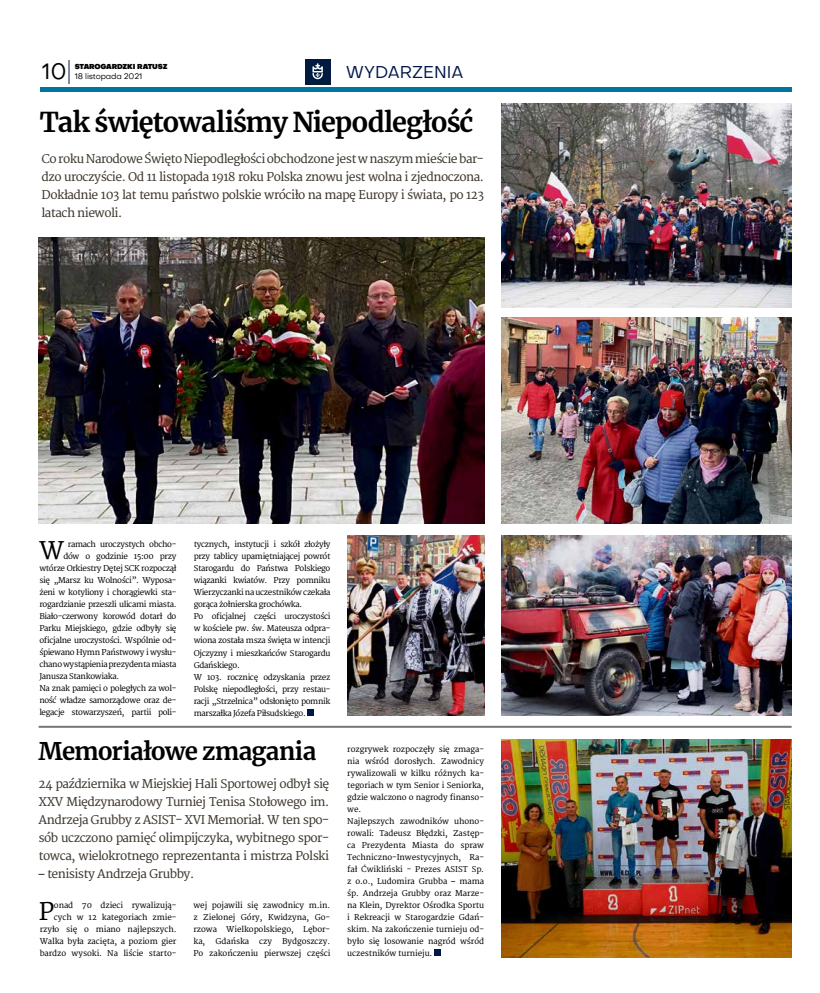
<style>
.page{position:relative;width:820px;height:993px;background:#fff}
.page>*{position:absolute;margin:0;border:0;box-sizing:border-box;transform-origin:0 0}
.t1{font:700 27px "Merriweather";letter-spacing:-.035em;color:#000}
.t2{font:24.3px "Merriweather";color:#000}
.t3{font:700 24px "Merriweather";letter-spacing:-.025em;color:#000}
.t4{font:22px "Objectivity";color:#000}
.t5{font:17px "Objectivity";color:#001749}
.t6{font:12px/18px "Merriweather";letter-spacing:-.04em;color:#3b342b;text-align:justify}
.t7{font:8px/12px "Merriweather";letter-spacing:-.04em;color:#000;text-align:justify}
.t8{font:8px/12px "Merriweather";letter-spacing:-.01em;color:#000;text-align:right}
.t9{font:8px "Objectivity";letter-spacing:-.02em;color:#000}
.t10{font:900 7px "Objectivity";letter-spacing:-.02em;color:#000}
</style>
<div class="page">
<hr style="left:40px;top:87px;width:751px;height:4px;background:#0075a1">
<svg style="left:68px;top:60px;width:1px;height:24px"></svg>
<div style="left:305px;top:59px;width:25px;height:25px;background:#001b3f"></div>
<svg style="left:312px;top:63px;width:11px;height:16px"></svg>
<hr style="left:39px;top:725px;width:752px;height:2px;background:#797571">
<svg style="left:434px;top:949px;width:6px;height:6px"></svg>
<img style="left:501px;top:739px;width:290px;height:217px">
<svg style="left:307px;top:709px;width:6px;height:6px"></svg>
<img style="left:39px;top:237px;width:445px;height:286px">
<img style="left:501px;top:535px;width:290px;height:180px">
<img style="left:501px;top:103px;width:290px;height:204px">
<img style="left:347px;top:535px;width:137px;height:180px">
<img style="left:501px;top:317px;width:290px;height:206px">
<h3 class="t4" style="left:42px;top:57px;width:27px">10</h3>
<p class="t9" style="left:75px;top:71px;width:69px">18 listopada 2021</p>
<p class="t10" style="left:75px;top:61px;width:94px">STAROGARDZKI RATUSZ</p>
<h3 class="t5" style="left:345px;top:61px;width:119px">WYDARZENIA</h3>
<h1 class="t1" style="left:40px;top:104px;width:435px">Tak świętowaliśmy Niepodległość</h1>
<p class="t6" style="left:41px;top:149px;width:444px">Co roku Narodowe Święto Niepodległości obchodzone jest w naszym mieście bar&shy;dzo uroczyście. Od 11 listopada 1918 roku Polska znowu jest wolna i zjednoczona.<br>Dokładnie 103 lat temu państwo polskie wróciło na mapę Europy i świata, po 123 latach niewoli.</p>
<h2 class="t2" style="left:39px;top:535px;width:27px">W</h2>
<p class="t7" style="left:68px;top:537px;width:110px">ramach uroczystych obcho-</p>
<p class="t7" style="left:63px;top:549px;width:114px">dów o godzinie 15:00 przy</p>
<p class="t7" style="left:39px;top:561px;width:138px">wtórze Orkiestry Dętej SCK rozpoczął</p>
<p class="t7" style="left:39px;top:573px;width:138px">się „Marsz ku Wolności”. Wyposa-</p>
<p class="t7" style="left:39px;top:585px;width:138px">żeni w kotyliony i chorągiewki sta-</p>
<p class="t7" style="left:39px;top:597px;width:139px">rogardzianie przeszli ulicami miasta.</p>
<p class="t7" style="left:39px;top:609px;width:138px">Biało-czerwony korowód dotarł do</p>
<p class="t7" style="left:39px;top:621px;width:138px">Parku Miejskiego, gdzie odbyły się</p>
<p class="t7" style="left:39px;top:633px;width:138px">oficjalne uroczystości. Wspólnie od-</p>
<p class="t7" style="left:39px;top:645px;width:138px">śpiewano Hymn Państwowy i wysłu-</p>
<p class="t7" style="left:39px;top:657px;width:138px">chano wystąpienia prezydenta miasta</p>
<p class="t7" style="left:39px;top:669px;width:81px">Janusza Stankowiaka.</p>
<p class="t7" style="left:39px;top:681px;width:138px">Na znak pamięci o poległych za wol-</p>
<p class="t7" style="left:39px;top:693px;width:138px">ność władze samorządowe oraz de-</p>
<p class="t7" style="left:39px;top:705px;width:138px">legacje stowarzyszeń, partii poli-</p>
<p class="t7" style="left:194px;top:538px;width:138px;text-align:left">tycznych, instytucji i szkół złożyły przy tablicy upamiętniającej powrót Starogardu do Państwa Polskiego wiązanki kwiatów. Przy pomniku Wierzyczanki na uczestników czekała gorąca żołnierska grochówka.<br>Po oficjalnej części uroczystości w kościele pw. św. Mateusza odpra&shy;wiona została msza święta w intencji Ojczyzny i mieszkańców Starogardu Gdańskiego.<br>W 103. rocznicę odzyskania przez Polskę niepodległości, przy restau&shy;racji „Strzelnica” odsłonięto pomnik marszałka Józefa Piłsudskiego.</p>
<h3 class="t3" style="left:39px;top:734px;width:279px">Memoriałowe zmagania</h3>
<p class="t6" style="left:39px;top:774px;width:292px">24 października w Miejskiej Hali Sportowej odbył się XXV Międzynarodowy Turniej Tenisa Stołowego im.<br>Andrzeja Grubby z ASIST- XVI Memoriał. W ten spo&shy;sób uczczono pamięć olimpijczyka, wybitnego spor&shy;towca, wielokrotnego reprezentanta i mistrza Polski</p>
<h3 class="t6" style="left:39px;top:864px;width:157px">– tenisisty Andrzeja Grubby.</h3>
<p class="t7" style="left:193px;top:898px;width:138px">wej pojawili się zawodnicy m.in. z Zielonej Góry, Kwidzyna, Go&shy;rzowa Wielkopolskiego, Lębor&shy;ka, Gdańska czy Bydgoszczy.<br>Po zakończeniu pierwszej części</p>
<p class="t8" style="left:40px;top:898px;width:138px">onad 70 dzieci rywalizują&shy;cych w 12 kategoriach zmie&shy;rzyło się o miano najlepszych.<br>Walka była zacięta, a poziom gier bardzo wysoki. Na liście starto-</p>
<h2 class="t2" style="left:39px;top:895px;width:17px">P</h2>
<p class="t8" style="left:347px;top:742px;width:138px;text-align:left">rozgrywek rozpoczęły się zmaga&shy;nia wśród dorosłych. Zawodnicy rywalizowali w kilku różnych ka&shy;tegoriach w tym Senior i Seniorka, gdzie walczono o nagrody finanso&shy;we.<br>Najlepszych zawodników uhono&shy;rowali: Tadeusz Błędzki, Zastęp&shy;ca Prezydenta Miasta do spraw<br>Techniczno-Inwestycyjnych, Ra&shy;fał Ćwikliński - Prezes ASIST Sp. z o.o., Ludomira Grubba – mama śp. Andrzeja Grubby oraz Marze&shy;na Klein, Dyrektor Ośrodka Sportu i Rekreacji w Starogardzie Gdań&shy;skim. Na zakończenie turnieju od&shy;było się losowanie nagród wśród uczestników turnieju.</p>
</div>
